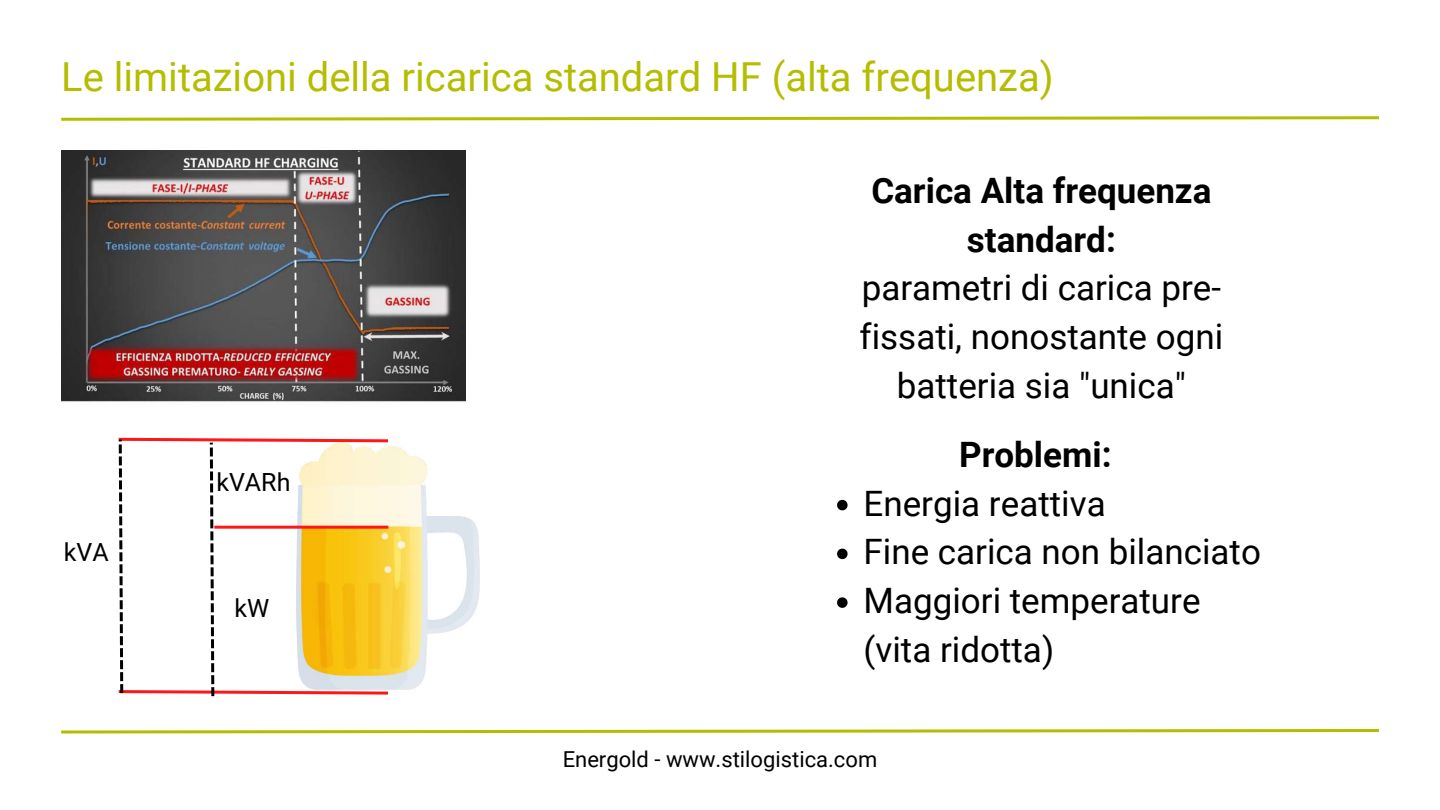
<style>
.page{position:relative;width:1440px;height:810px;background:#fff}
.page>*{position:absolute;margin:0;border:0;box-sizing:border-box;transform-origin:0 0}
.t1{font:40px "Roboto";color:#b5bd00}
.t2{font:35px/48.8px "Roboto";color:#000;text-align:center}
.t3{font:700 35px/48.8px "Roboto";color:#000;text-align:center}
.t4{font:25px "Roboto";color:#000}
.t5{font:22px "Roboto";color:#000}
</style>
<div class="page">
<svg style="left:61px;top:116px;width:1318px;height:5px"></svg>
<svg style="left:61px;top:729px;width:1318px;height:5px"></svg>
<img style="left:61px;top:150px;width:404px;height:252px">
<img style="left:391px;top:446px;width:88px;height:244px">
<svg style="left:837px;top:500px;width:11px;height:10px"></svg>
<svg style="left:837px;top:549px;width:11px;height:10px"></svg>
<svg style="left:837px;top:597px;width:11px;height:11px"></svg>
<svg style="left:118px;top:437px;width:273px;height:259px"></svg>
<p class="t1" style="left:61px;top:54px;width:994px">Le limitazioni della ricarica standard HF (alta frequenza)</p>
<p class="t3" style="left:871px;top:167px;width:342px">Carica Alta frequenza standard:</p>
<p class="t2" style="left:860px;top:264px;width:365px">parametri di carica pre&shy;fissati, nonostante ogni batteria sia "unica"</p>
<p class="t4" style="left:64px;top:538px;width:46px">kVA</p>
<p class="t4" style="left:216px;top:468px;width:76px">kVARh</p>
<p class="t4" style="left:235px;top:594px;width:36px">kW</p>
<p class="t3" style="left:959px;top:431px;width:154px">Problemi:</p>
<p class="t2" style="left:864px;top:479px;width:399px;text-align:left">Energia reattiva<br>Fine carica non bilanciato<br>Maggiori temperature (vita ridotta)</p>
<p class="t5" style="left:563px;top:747px;width:316px">Energold - www.stilogistica.com</p>
</div>
